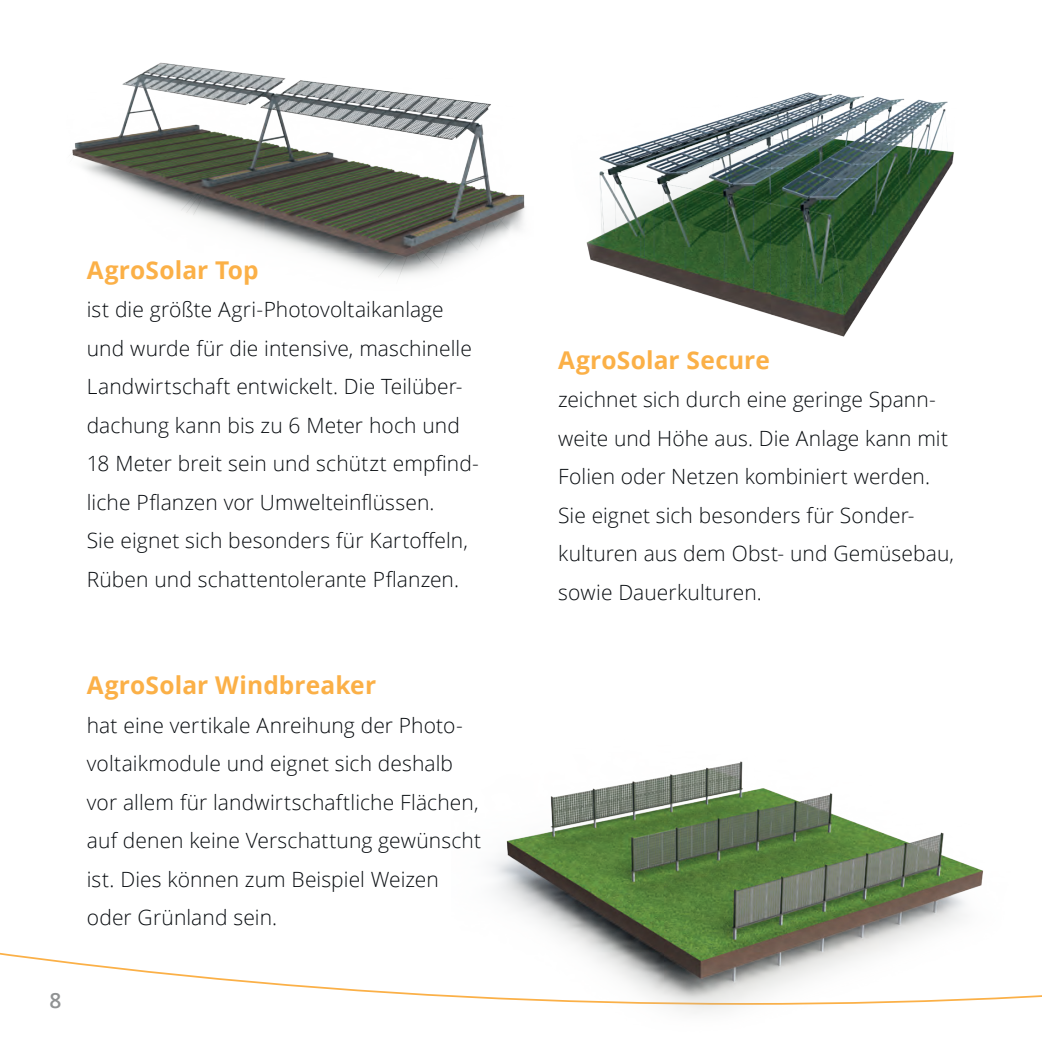
<style>
.page{position:relative;width:1042px;height:1042px;background:#fff}
.page>*{position:absolute;margin:0;border:0;box-sizing:border-box;transform-origin:0 0}
.t1{font:700 24.5px "Open Sans";letter-spacing:.005em;color:#fbb047}
.t2{font:300 21px/38.5px "Open Sans";letter-spacing:.005em;color:#080c10}
.t3{font:600 21px "Open Sans";color:#909293}
</style>
<div class="page">
<img style="left:586px;top:92px;width:368px;height:245px">
<img style="left:72px;top:62px;width:453px;height:217px">
<img style="left:451px;top:761px;width:591px;height:252px">
<p class="t1" style="left:87px;top:253px;width:173px">AgroSolar Top</p>
<p class="t2" style="left:87px;top:290px;width:394px">ist die größte Agri-Photovoltaikanlage und wurde für die intensive, maschinelle Landwirtschaft entwickelt. Die Teilüber&shy;dachung kann bis zu 6 Meter hoch und 18 Meter breit sein und schützt empfind&shy;liche Pflanzen vor Umwelteinflüssen.<br>Sie eignet sich besonders für Kartoffeln, Rüben und schattentolerante Pflanzen.</p>
<p class="t1" style="left:87px;top:668px;width:291px">AgroSolar Windbreaker</p>
<p class="t2" style="left:87px;top:705px;width:396px">hat eine vertikale Anreihung der Photo&shy;voltaikmodule und eignet sich deshalb vor allem für landwirtschaftliche Flächen, auf denen keine Verschattung gewünscht ist. Dies können zum Beispiel Weizen oder Grünland sein.</p>
<p class="t3" style="left:50px;top:986px;width:13px">8</p>
<p class="t1" style="left:558px;top:342px;width:213px">AgroSolar Secure</p>
<p class="t2" style="left:558px;top:380px;width:397px">zeichnet sich durch eine geringe Spann&shy;weite und Höhe aus. Die Anlage kann mit Folien oder Netzen kombiniert werden.<br>Sie eignet sich besonders für Sonder&shy;kulturen aus dem Obst- und Gemüsebau, sowie Dauerkulturen.</p>
</div>
